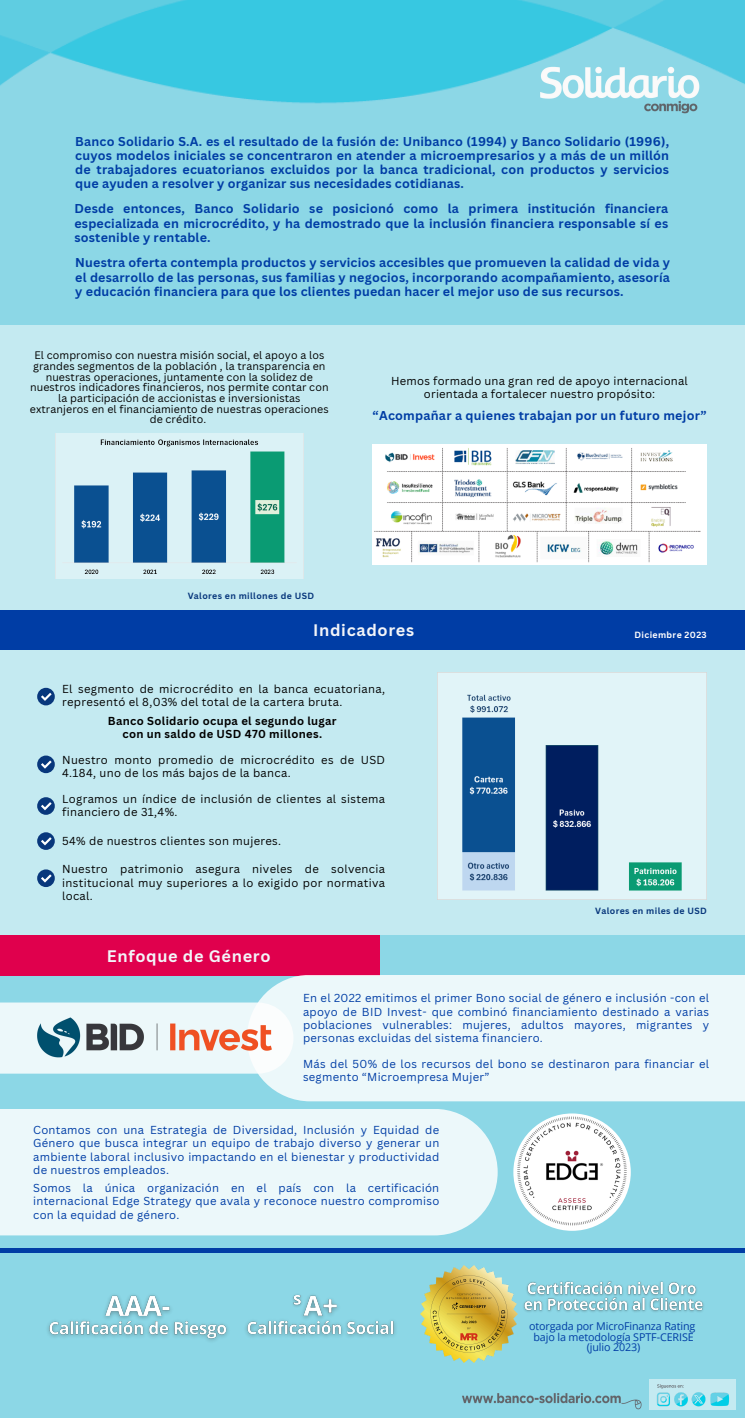
<style>
.page{position:relative;width:745px;height:1418px;background:#fff}
.page>*{position:absolute;margin:0;border:0;box-sizing:border-box;transform-origin:0 0}
.t1{font:700 16.25px "Canva Sans";letter-spacing:.04em;color:#f3f5f9}
.t2{font:700 12.5px/14px "Canva Sans";letter-spacing:.015em;color:#003da5;text-align:justify}
.t3{font:11.25px/13.5px "Canva Sans";letter-spacing:.025em;color:#003da5;text-align:justify}
.t4{font:11.25px/13.1px "Canva Sans";letter-spacing:.03em;color:#000}
.t5{font:700 11.25px/13.1px "Canva Sans";letter-spacing:.03em;color:#000;text-align:center}
.t6{font:10.75px/10.8px "Open Sans";letter-spacing:-.01em;color:#003da5;text-align:center}
.t7{font:10.62px/10.6px "Canva Sans";letter-spacing:.01em;color:#000;text-align:center}
.t8{font:700 8.75px "Canva Sans";letter-spacing:.045em;color:#08377c}
.t9{font:700 8.75px "Canva Sans";letter-spacing:.04em;color:#fff}
</style>
<div class="page">
<img style="left:0;top:0;width:744px;height:1417px">
<div style="left:0;top:325px;width:744px;height:285px;background:#c4eaf1"></div>
<img style="left:534px;top:48px;width:174px;height:83px">
<div style="left:0;top:935px;width:379px;height:41px;background:#e0004d"></div>
<div style="left:247px;top:974px;width:497px;height:127px;background:#ecf8fa"></div>
<div style="left:0;top:1002px;width:293px;height:71px;background:linear-gradient(to right,#e9f7f9,#f2fafb)"></div>
<img style="left:33px;top:1015px;width:242px;height:45px">
<img style="left:513px;top:1113px;width:117px;height:117px;border-radius:50%">
<div style="left:0;top:1108px;width:497px;height:127px;background:#ecf8fa"></div>
<div style="left:0;top:649px;width:744px;height:286px;background:#c4eaf1"></div>
<div style="left:0;top:610px;width:744px;height:40px;background:#003da5"></div>
<div style="left:37px;top:688px;width:18px;height:17px;background:#08377c;border-radius:50%"></div>
<svg style="left:41px;top:692px;width:11px;height:9px"></svg>
<div style="left:37px;top:755px;width:18px;height:18px;background:#08377c;border-radius:50%"></div>
<svg style="left:41px;top:760px;width:11px;height:8px"></svg>
<svg style="left:37px;top:797px;width:18px;height:18px"></svg>
<svg style="left:41px;top:802px;width:11px;height:8px"></svg>
<svg style="left:37px;top:832px;width:18px;height:18px"></svg>
<svg style="left:41px;top:837px;width:11px;height:8px"></svg>
<img style="left:437px;top:672px;width:269px;height:228px">
<svg style="left:37px;top:869px;width:18px;height:18px"></svg>
<svg style="left:41px;top:874px;width:11px;height:8px"></svg>
<img style="left:372px;top:445px;width:334px;height:120px">
<div style="left:0;top:1247px;width:744px;height:5px;background:#003da5"></div>
<img style="left:420px;top:1265px;width:97px;height:97px">
<img style="left:518px;top:1277px;width:190px;height:39px">
<div style="left:649px;top:1379px;width:86px;height:31px;background:#c4eaf1"></div>
<img style="left:657px;top:1384px;width:72px;height:23px">
<img style="left:458px;top:1390px;width:186px;height:20px">
<img style="left:55px;top:433px;width:248px;height:145px">
<img style="left:41px;top:1286px;width:194px;height:62px">
<img style="left:239px;top:1286px;width:163px;height:58px">
<img style="left:287px;top:1286px;width:19px;height:25px">
<h3 class="t2" style="left:75px;top:134px;width:595px">Banco Solidario S.A. es el resultado de la fusión de: Unibanco (1994) y Banco Solidario (1996), cuyos modelos iniciales se concentraron en atender a microempresarios y a más de un millón de trabajadores ecuatorianos excluidos por la banca tradicional, con productos y servicios que ayuden a resolver y organizar sus necesidades cotidianas.</h3>
<p class="t2" style="left:74px;top:202px;width:595px">Desde entonces, Banco Solidario se posicionó como la primera institución financiera especializada en microcrédito, y ha demostrado que la inclusión financiera responsable sí es sostenible y rentable.</p>
<h3 class="t2" style="left:75px;top:256px;width:596px">Nuestra oferta contempla productos y servicios accesibles que promueven la calidad de vida y el desarrollo de las personas, sus familias y negocios, incorporando acompañamiento, asesoría y educación financiera para que los clientes puedan hacer el mejor uso de sus recursos.</h3>
<p class="t7" style="left:30px;top:350px;width:300px">El compromiso con nuestra misión social, el apoyo a los grandes segmentos de la población , la transparencia en nuestras operaciones, juntamente con la solidez de nuestros indicadores financieros, nos permite contar con la participación de accionistas e inversionistas extranjeros en el financiamiento de nuestras operaciones de crédito.</p>
<h3 class="t4" style="left:391px;top:374px;width:298px;text-align:center">Hemos formado una gran red de apoyo internacional orientada a fortalecer nuestro propósito:</h3>
<h3 class="t2" style="left:372px;top:408px;width:335px">“Acompañar a quienes trabajan por un futuro mejor”</h3>
<p class="t8" style="left:188px;top:589px;width:128px">Valores en millones de USD</p>
<h2 class="t1" style="left:313px;top:618px;width:102px">Indicadores</h2>
<h3 class="t4" style="left:62px;top:682px;width:324px">El segmento de microcrédito en la banca ecuatoriana, representó el 8,03% del total de la cartera bruta.</h3>
<p class="t5" style="left:108px;top:714px;width:230px">Banco Solidario ocupa el segundo lugar con un saldo de USD 470 millones.</p>
<h1 class="t4" style="left:62px;top:753px;width:324px">Nuestro monto promedio de microcrédito es de USD<br>4.184, uno de los más bajos de la banca.</h1>
<h3 class="t4" style="left:62px;top:792px;width:324px">Logramos un índice de inclusión de clientes al sistema financiero de 31,4%.</h3>
<h3 class="t4" style="left:62px;top:834px;width:220px">54% de nuestros clientes son mujeres.</h3>
<p class="t4" style="left:62px;top:862px;width:324px;text-align:justify">Nuestro patrimonio asegura niveles de solvencia institucional muy superiores a lo exigido por normativa local.</p>
<h2 class="t1" style="left:107px;top:944px;width:165px">Enfoque de Género</h2>
<p class="t9" style="left:634px;top:628px;width:74px">Diciembre 2023</p>
<p class="t8" style="left:595px;top:905px;width:113px">Valores en miles de USD</p>
<p class="t3" style="left:303px;top:991px;width:407px;line-height:13.1px">En el 2022 emitimos el primer Bono social de género e inclusión -con el apoyo de BID Invest- que combinó financiamiento destinado a varias poblaciones vulnerables: mujeres, adultos mayores, migrantes y personas excluidas del sistema financiero.</p>
<h3 class="t3" style="left:303px;top:1057px;width:407px;line-height:13.1px">Más del 50% de los recursos del bono se destinaron para financiar el segmento “Microempresa Mujer”</h3>
<h4 class="t3" style="left:33px;top:1122px;width:407px">Contamos con una Estrategia de Diversidad, Inclusión y Equidad de Género que busca integrar un equipo de trabajo diverso y generar un ambiente laboral inclusivo impactando en el bienestar y productividad de nuestros empleados.</h4>
<p class="t3" style="left:33px;top:1180px;width:407px">Somos la única organización en el país con la certificación internacional Edge Strategy que avala y reconoce nuestro compromiso con la equidad de género.</p>
<p class="t6" style="left:529px;top:1320px;width:168px">otorgada por MicroFinanza Rating bajo la metodología SPTF-CERISE (julio 2023)</p>
</div>
